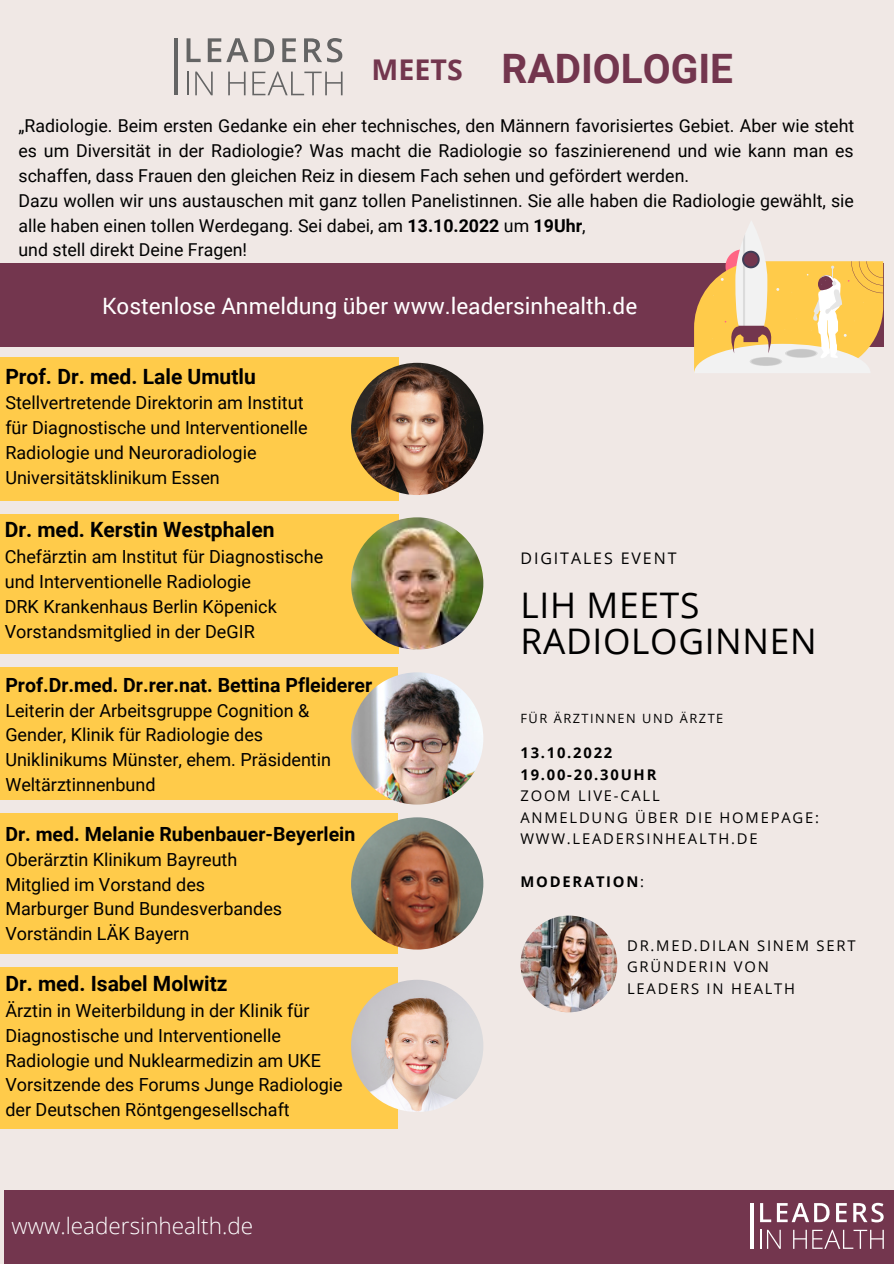
<style>
.page{position:relative;width:894px;height:1264px;background:#fff}
.page>*{position:absolute;margin:0;border:0;box-sizing:border-box;transform-origin:0 0}
.t1{font:700 40.5px "Roboto";color:#73364e}
.t2{font:35.25px/36px "Open Sans";letter-spacing:.02em;color:#000}
.t3{font:22.5px "Roboto";color:#fff}
.t4{font:300 22.5px "Open Sans";color:#fff}
.t5{font:700 21px "Roboto";color:#000}
.t6{font:700 19.5px "Roboto";color:#000}
.t7{font:18px/24.8px "Roboto";color:#000}
.t8{font:17.7px/24.8px "Roboto";color:#000}
.t9{font:15.9px "Open Sans";letter-spacing:.12em;color:#000}
.t10{font:14.7px/21.5px "Open Sans";letter-spacing:.12em;color:#000}
.t11{font:700 14.7px/21.5px "Open Sans";letter-spacing:.12em;color:#000}
.t12{font:12.75px "Open Sans";letter-spacing:.12em;color:#000}
.s1{font-family:"Open Sans";font-size:28.5px}
.s2{font-weight:700}
.s3{font-weight:400}
</style>
<div class="page">
<div style="left:0;top:0;width:893px;height:1263px;background:#f0e8e5"></div>
<div style="left:5px;top:1190px;width:888px;height:73px;background:#73364e"></div>
<svg style="left:760px;top:1203px;width:69px;height:19px"></svg>
<svg style="left:836px;top:1203px;width:10px;height:19px"></svg>
<svg style="left:853px;top:1202px;width:30px;height:20px"></svg>
<svg style="left:760px;top:1229px;width:20px;height:19px"></svg>
<svg style="left:793px;top:1229px;width:13px;height:19px"></svg>
<svg style="left:812px;top:1229px;width:71px;height:19px"></svg>
<hr style="left:750px;top:1202px;width:3px;height:46px;background:#fff">
<div style="left:0;top:357px;width:398px;height:143px;background:#ffcb4a"></div>
<img style="left:351px;top:363px;width:132px;height:132px;border-radius:50%">
<div style="left:0;top:666px;width:398px;height:133px;background:#ffcb4a"></div>
<div style="left:0;top:812px;width:398px;height:141px;background:#ffcb4a"></div>
<div style="left:0;top:263px;width:883px;height:84px;background:#73364e"></div>
<svg style="left:694px;top:221px;width:188px;height:152px"></svg>
<div style="left:0;top:967px;width:398px;height:161px;background:#ffcb4a"></div>
<img style="left:520px;top:915px;width:97px;height:97px;border-radius:50%">
<svg style="left:186px;top:38px;width:14px;height:24px"></svg>
<svg style="left:208px;top:38px;width:40px;height:24px"></svg>
<svg style="left:254px;top:38px;width:20px;height:24px"></svg>
<svg style="left:282px;top:38px;width:14px;height:24px"></svg>
<svg style="left:304px;top:38px;width:38px;height:24px"></svg>
<svg style="left:187px;top:72px;width:1px;height:23px"></svg>
<svg style="left:195px;top:72px;width:18px;height:23px"></svg>
<svg style="left:228px;top:72px;width:17px;height:23px"></svg>
<svg style="left:252px;top:71px;width:90px;height:24px"></svg>
<hr style="left:174px;top:38px;width:4px;height:57px;background:#646464">
<div style="left:0;top:514px;width:398px;height:139px;background:#ffcb4a"></div>
<img style="left:351px;top:517px;width:132px;height:132px;border-radius:50%">
<img style="left:351px;top:817px;width:132px;height:132px;border-radius:50%">
<img style="left:351px;top:979px;width:132px;height:132px;border-radius:50%">
<img style="left:351px;top:672px;width:132px;height:132px;border-radius:50%">
<h1 class="t1" style="left:371px;top:46px;width:363px"><span class="s1">MEETS</span> RADIOLOGIE</h1>
<p class="t8" style="left:19px;top:114px;width:837px">„Radiologie. Beim ersten Gedanke ein eher technisches, den Männern favorisiertes Gebiet. Aber wie steht es um Diversität in der Radiologie? Was macht die Radiologie so faszinierenend und wie kann man es schaffen, dass Frauen den gleichen Reiz in diesem Fach sehen und gefördert werden.<br>Dazu wollen wir uns austauschen mit ganz tollen Panelistinnen. Sie alle haben die Radiologie gewählt, sie alle haben einen tollen Werdegang. Sei dabei, am <span class="s2">13.10.2022</span> um <span class="s2">19Uhr</span>,<br>und stell direkt Deine Fragen!</p>
<p class="t3" style="left:102px;top:291px;width:536px">Kostenlose Anmeldung über www.leadersinhealth.de</p>
<p class="t5" style="left:5px;top:364px;width:252px">Prof. Dr. med. Lale Umutlu</p>
<p class="t7" style="left:5px;top:391px;width:304px">Stellvertretende Direktorin am Institut für Diagnostische und Interventionelle Radiologie und Neuroradiologie Universitätsklinikum Essen</p>
<p class="t5" style="left:5px;top:518px;width:271px">Dr. med. Kerstin Westphalen</p>
<p class="t7" style="left:5px;top:544px;width:320px">Chefärztin am Institut für Diagnostische und Interventionelle Radiologie<br>DRK Krankenhaus Berlin Köpenick Vorstandsmitglied in der DeGIR</p>
<p class="t6" style="left:5px;top:673px;width:368px">Prof.Dr.med. Dr.rer.nat. Bettina Pfleiderer</p>
<p class="t7" style="left:5px;top:698px;width:327px">Leiterin der Arbeitsgruppe Cognition &amp; Gender, Klinik für Radiologie des Uniklinikums Münster, ehem. Präsidentin Weltärztinnenbund</p>
<p class="t6" style="left:5px;top:822px;width:351px">Dr. med. Melanie Rubenbauer-Beyerlein</p>
<p class="t7" style="left:5px;top:847px;width:278px">Oberärztin Klinikum Bayreuth<br>Mitglied im Vorstand des<br>Marburger Bund Bundesverbandes<br>Vorständin LÄK Bayern</p>
<p class="t5" style="left:5px;top:971px;width:224px">Dr. med. Isabel Molwitz</p>
<p class="t7" style="left:5px;top:998px;width:339px">Ärztin in Weiterbildung in der Klinik für Diagnostische und Interventionelle Radiologie und Nuklearmedizin am UKE Vorsitzende des Forums Junge Radiologie der Deutschen Röntgengesellschaft</p>
<p class="t4" style="left:12px;top:1209px;width:243px">www.leadersinhealth.de</p>
<p class="t9" style="left:520px;top:547px;width:157px">DIGITALES EVENT</p>
<h2 class="t2" style="left:520px;top:586px;width:297px">LIH MEETS<br>RADIOLOGINNEN</h2>
<p class="t12" style="left:520px;top:709px;width:204px">FÜR ÄRZTINNEN UND ÄRZTE</p>
<p class="t11" style="left:520px;top:742px;width:137px">13.10.2022<br>19.00-20.30UHR</p>
<p class="t10" style="left:520px;top:784px;width:300px">ZOOM LIVE-CALL<br>ANMELDUNG ÜBER DIE HOMEPAGE:<br>WWW.LEADERSINHEALTH.DE</p>
<p class="t11" style="left:520px;top:870px;width:125px">MODERATION<span class="s3">:</span></p>
<p class="t10" style="left:627px;top:934px;width:230px">DR.MED.DILAN SINEM SERT<br>GRÜNDERIN VON<br>LEADERS IN HEALTH</p>
</div>
